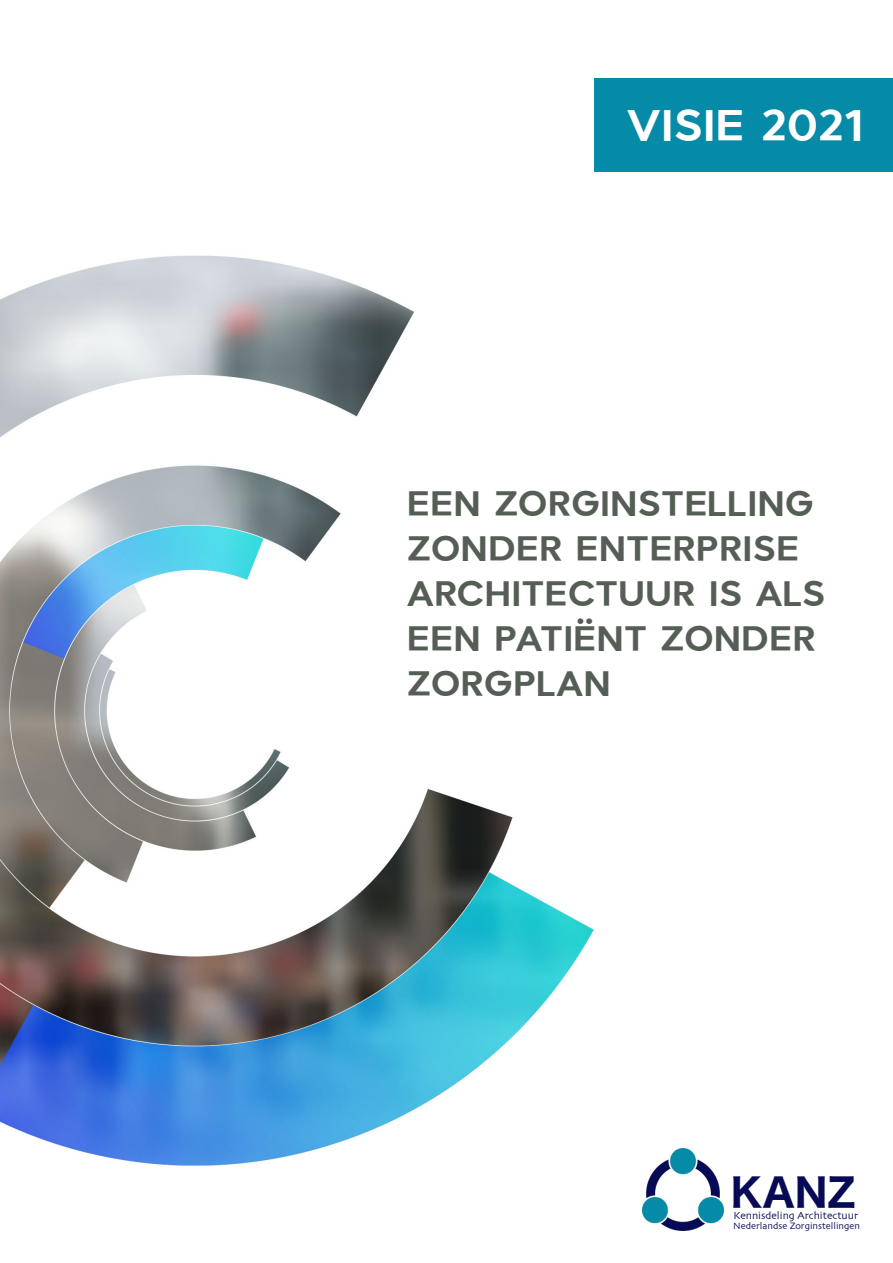
<style>
.page{position:relative;width:893px;height:1263px;background:#fff}
.page>*{position:absolute;margin:0;border:0;box-sizing:border-box;transform-origin:0 0}
.t1{font:700 45px "Larke Neue";color:#fff}
.t2{font:38.7px "Hiragino Sans W7";color:#070a55}
.t3{font:700 36px/45px "Larke Neue";color:rgb(0 16 0/.67)}
.t4{font:10.8px "Skia";color:#070a55}
.t5{font:9.6px "Skia";color:#070a55}
</style>
<div class="page">
<img style="left:0;top:255px;width:594px;height:911px">
<div style="left:519px;top:1054px;width:374px;height:209px;background:#fff"></div>
<div style="left:453px;top:404px;width:440px;height:227px;background:#fff"></div>
<div style="left:595px;top:78px;width:298px;height:94px;background:#058aa8"></div>
<img style="left:642px;top:1149px;width:81px;height:81px">
<p class="t1" style="left:627px;top:107px;width:238px">VISIE 2021</p>
<p class="t3" style="left:407px;top:484px;width:420px">EEN ZORGINSTELLING<br>ZONDER ENTERPRISE<br>ARCHITECTUUR IS ALS<br>EEN PATIËNT ZONDER<br>ZORGPLAN</p>
<p class="t2" style="left:731px;top:1172px;width:126px">KANZ</p>
<p class="t4" style="left:733px;top:1211px;width:126px">Kennisdeling Architectuur</p>
<p class="t5" style="left:733px;top:1221px;width:128px">Nederlandse Zorginstellingen</p>
</div>
